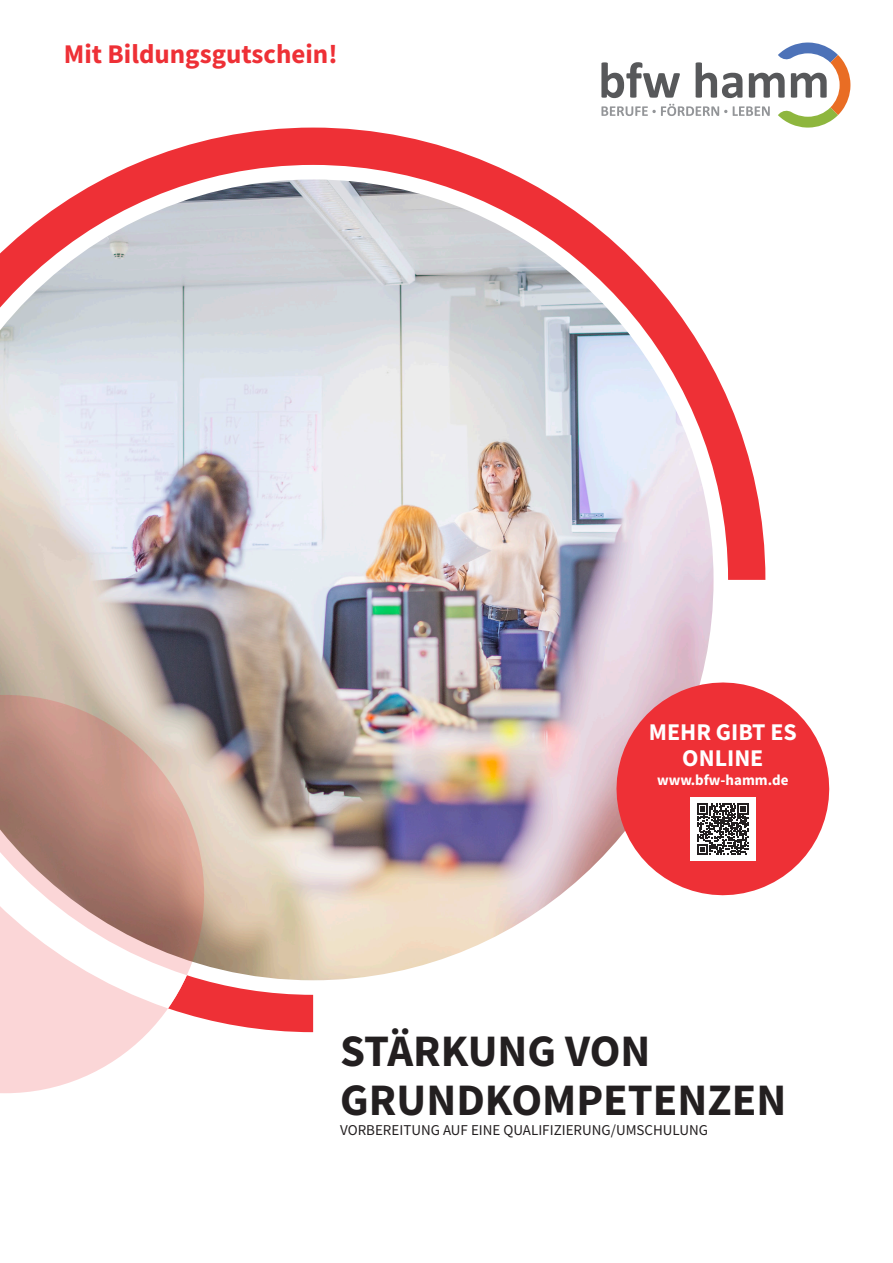
<style>
.page{position:relative;width:893px;height:1263px;background:#fff}
.page>*{position:absolute;margin:0;border:0;box-sizing:border-box;transform-origin:0 0}
.Fliesstext{font:700 45px "Source Sans Pro";color:#231f20}
.t1{font:700 27px "Source Sans Pro";color:#ee3036}
.Fliesstext-2{font:700 24px "Source Sans Pro";color:#fff}
.Fliesstext-3{font:15px "Source Sans Pro";color:#231f20}
.Fliesstext-4{font:700 15px "Source Sans Pro";color:#fff}
</style>
<div class="page">
<svg style="left:0;top:1032px;width:148px;height:61px;fill:#fbd6d7"></svg>
<img style="left:0;top:128px;width:765px;height:904px">
<svg style="left:0;top:714px;width:187px;height:294px;background:#cfa9a1"></svg>
<svg style="left:603px;top:669px;width:227px;height:240px;fill:#ee3036"></svg>
<div style="left:690px;top:797px;width:65px;height:64px;background:#fff"></div>
<svg style="left:697px;top:803px;width:51px;height:52px"></svg>
<svg style="left:601px;top:43px;width:249px;height:85px"></svg>
<p class="t1" style="left:64px;top:36px;width:275px">Mit Bildungsgutschein!</p>
<p class="Fliesstext-2" style="left:649px;top:716px;width:150px">MEHR GIBT ES</p>
<p class="Fliesstext-2" style="left:682px;top:742px;width:83px">ONLINE</p>
<p class="Fliesstext-4" style="left:657px;top:770px;width:133px">www.bfw-hamm.de</p>
<p class="Fliesstext" style="left:340px;top:1020px;width:312px">STÄRKUNG VON</p>
<p class="Fliesstext" style="left:340px;top:1069px;width:448px">GRUNDKOMPETENZEN</p>
<p class="Fliesstext-3" style="left:340px;top:1120px;width:369px">VORBEREITUNG AUF EINE QUALIFIZIERUNG/UMSCHULUNG</p>
</div>
